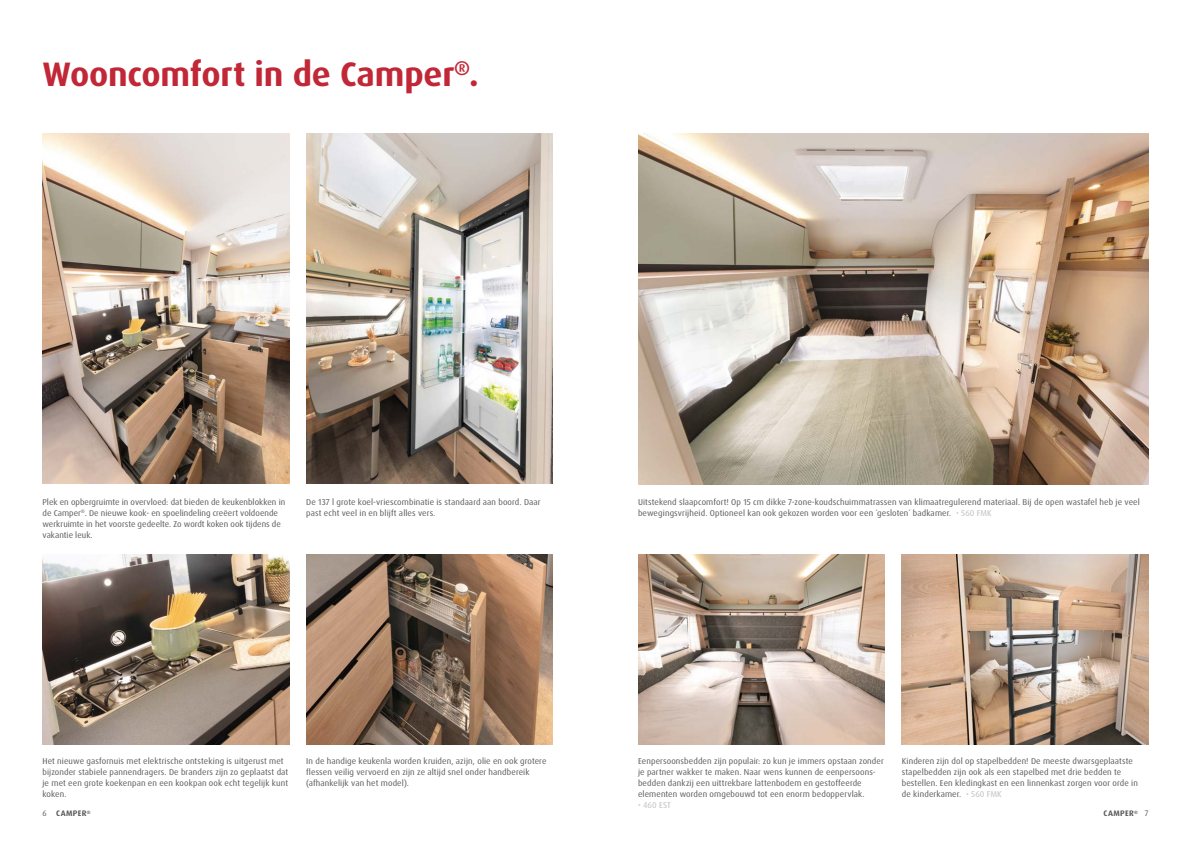
<style>
.page{position:relative;width:1191px;height:842px;background:#fff}
.page>*{position:absolute;margin:0;border:0;box-sizing:border-box;transform-origin:0 0}
.t1{font:700 34px "Dax Pro";letter-spacing:-.005em;color:#c12736}
.t2{font:8.5px/11px "Dax Pro";letter-spacing:.01em;color:#58595b}
.t3{font:8.5px "Dax Pro";letter-spacing:.02em;color:#bcbec0}
.t4{font:700 8px "Dax Pro";letter-spacing:.045em;color:#58595b}
.s1{color:#bcbec0}
.s2{font-weight:400}
</style>
<div class="page">
<img style="left:43px;top:133px;width:246px;height:351px">
<img style="left:43px;top:554px;width:246px;height:190px">
<img style="left:306px;top:554px;width:247px;height:190px">
<img style="left:306px;top:133px;width:247px;height:351px">
<img style="left:638px;top:133px;width:510px;height:351px">
<img style="left:901px;top:554px;width:247px;height:190px">
<img style="left:638px;top:554px;width:246px;height:190px">
<h1 class="t1" style="left:42px;top:52px;width:438px">Wooncomfort in de Camper<sup>®</sup>.</h1>
<p class="t2" style="left:42px;top:496px;width:244px">Plek en opbergruimte in overvloed: dat bieden de keukenblokken in de Camper<sup>®</sup>. De nieuwe kook- en spoelindeling creëert voldoende werkruimte in het voorste gedeelte. Zo wordt koken ook tijdens de vakantie leuk.</p>
<p class="t2" style="left:306px;top:496px;width:236px">De 137 l grote koel-vriescombinatie is standaard aan boord. Daar past echt veel in en blijft alles vers.</p>
<p class="t2" style="left:638px;top:496px;width:503px">Uitstekend slaapcomfort! Op 15 cm dikke 7-zone-koudschuimmatrassen van klimaatregulerend materiaal. Bij de open wastafel heb je veel bewegingsvrijheid. Optioneel kan ook gekozen worden voor een ´gesloten´ badkamer. <span class="s1">• 560 FMK</span></p>
<p class="t2" style="left:42px;top:755px;width:247px">Het nieuwe gasfornuis met elektrische ontsteking is uitgerust met bijzonder stabiele pannendragers. De branders zijn zo geplaatst dat je met een grote koekenpan en een kookpan ook echt tegelijk kunt koken.</p>
<p class="t2" style="left:306px;top:755px;width:242px">In de handige keukenla worden kruiden, azijn, olie en ook grotere flessen veilig vervoerd en zijn ze altijd snel onder handbereik (afhankelijk van het model).</p>
<p class="t2" style="left:638px;top:755px;width:247px">Eenpersoonsbedden zijn populair: zo kun je immers opstaan zonder je partner wakker te maken. Naar wens kunnen de eenpersoons&shy;bedden dankzij een uittrekbare lattenbodem en gestoffeerde elementen worden omgebouwd tot een enorm bedoppervlak.</p>
<p class="t3" style="left:638px;top:799px;width:34px">• 460 EST</p>
<p class="t2" style="left:901px;top:755px;width:238px">Kinderen zijn dol op stapelbedden! De meeste dwarsgeplaatste stapelbedden zijn ook als een stapelbed met drie bedden te bestellen. Een kledingkast en een linnenkast zorgen voor orde in de kinderkamer. <span class="s1">• 560 FMK</span></p>
<p class="t4" style="left:42px;top:808px;width:49px"><span class="s2">6</span> CAMPER<sup>®</sup></p>
<p class="t4" style="left:1103px;top:808px;width:46px">CAMPER<sup>®</sup> <span class="s2">7</span></p>
</div>
